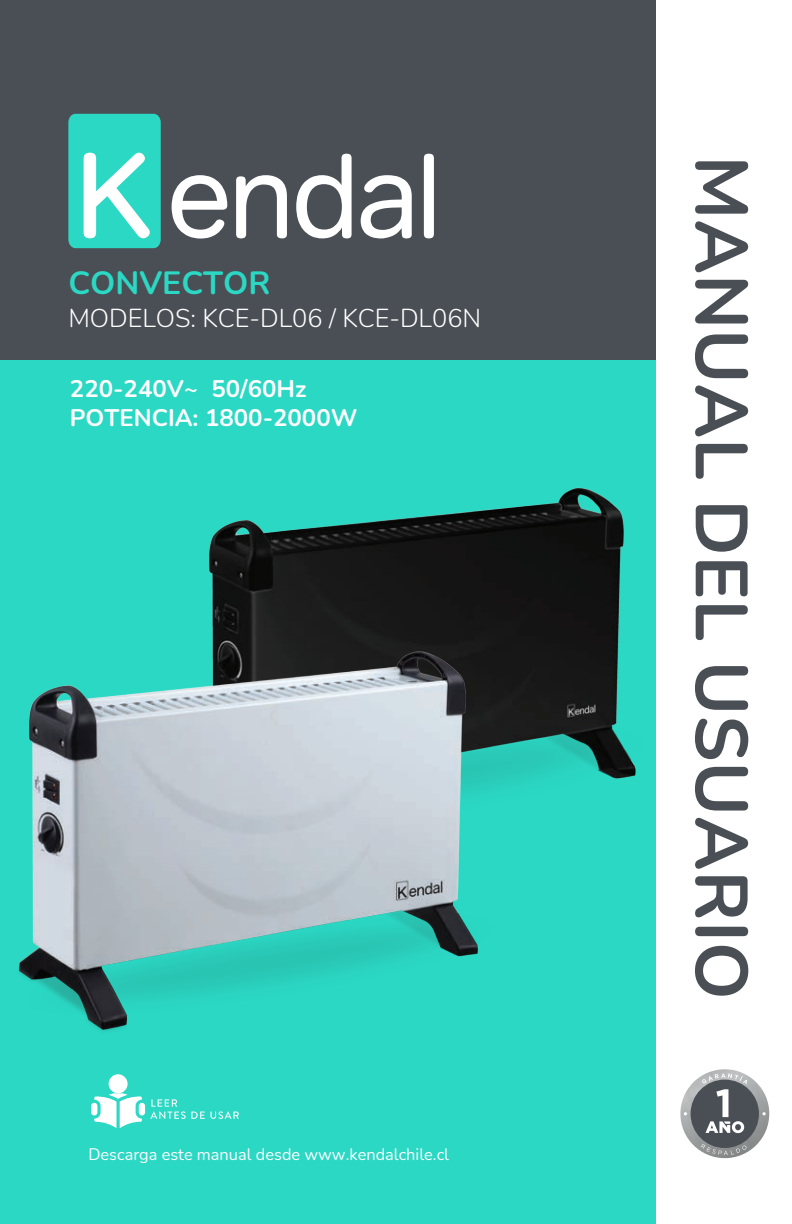
<style>
.page{position:relative;width:792px;height:1224px;background:#fff}
.page>*{position:absolute;margin:0;border:0;box-sizing:border-box;transform-origin:0 0}
.t1{font:700 73.6px "Nunito";color:#4a4f55}
.t2{font:700 32.2px "Nunito";color:#2bd8c4}
.t3{font:300 25.4px "Nunito";color:#fff}
.t4{font:700 24px/28.8px "Nunito";color:#fff}
.t5{font:16.4px "Nunito";color:#fff}
</style>
<div class="page">
<div style="left:0;top:0;width:656px;height:1224px;background:#2bd8c4"></div>
<div style="left:0;top:0;width:655px;height:360px;background:#4a4f55"></div>
<div style="left:109px;top:1074px;width:19px;height:19px;background:#fff;border-radius:50%"></div>
<div style="left:139px;top:1103px;width:6px;height:12px;background:#fff;border-radius:3px"></div>
<div style="left:91px;top:1103px;width:6px;height:12px;background:#fff;border-radius:3px"></div>
<svg style="left:94px;top:1093px;width:48px;height:35px"></svg>
<svg style="left:150px;top:1099px;width:89px;height:20px"></svg>
<svg style="left:172px;top:175px;width:55px;height:64px"></svg>
<svg style="left:236px;top:175px;width:51px;height:63px"></svg>
<svg style="left:296px;top:154px;width:56px;height:84px"></svg>
<svg style="left:361px;top:175px;width:51px;height:63px"></svg>
<svg style="left:424px;top:154px;width:10px;height:84px"></svg>
<svg style="left:68px;top:114px;width:93px;height:134px;background:#55ddce"></svg>
<img style="left:680px;top:1069px;width:89px;height:89px;border-radius:44px">
<div style="left:691px;top:1080px;width:68px;height:68px;background:#4a4f55;border-radius:50%"></div>
<svg style="left:701px;top:1144px;width:46px;height:11px"></svg>
<svg style="left:762px;top:1112px;width:4px;height:3px"></svg>
<svg style="left:702px;top:1073px;width:45px;height:60px"></svg>
<img style="left:208px;top:487px;width:428px;height:292px">
<img style="left:19px;top:587px;width:524px;height:497px">
<p class="t2" style="left:68px;top:260px;width:204px">CONVECTOR</p>
<p class="t3" style="left:68px;top:300px;width:414px">MODELOS: KCE-DL06 / KCE-DL06N</p>
<p class="t4" style="left:70px;top:373px;width:289px">220-240V~ 50/60Hz<br>POTENCIA: 1800-2000W</p>
<p class="t5" style="left:88px;top:1143px;width:362px">Descarga este manual desde www.kendalchile.cl</p>
<p class="t1" style="left:773px;top:156px;width:846px;rotate:90deg">MANUAL DEL USUARIO</p>
</div>
